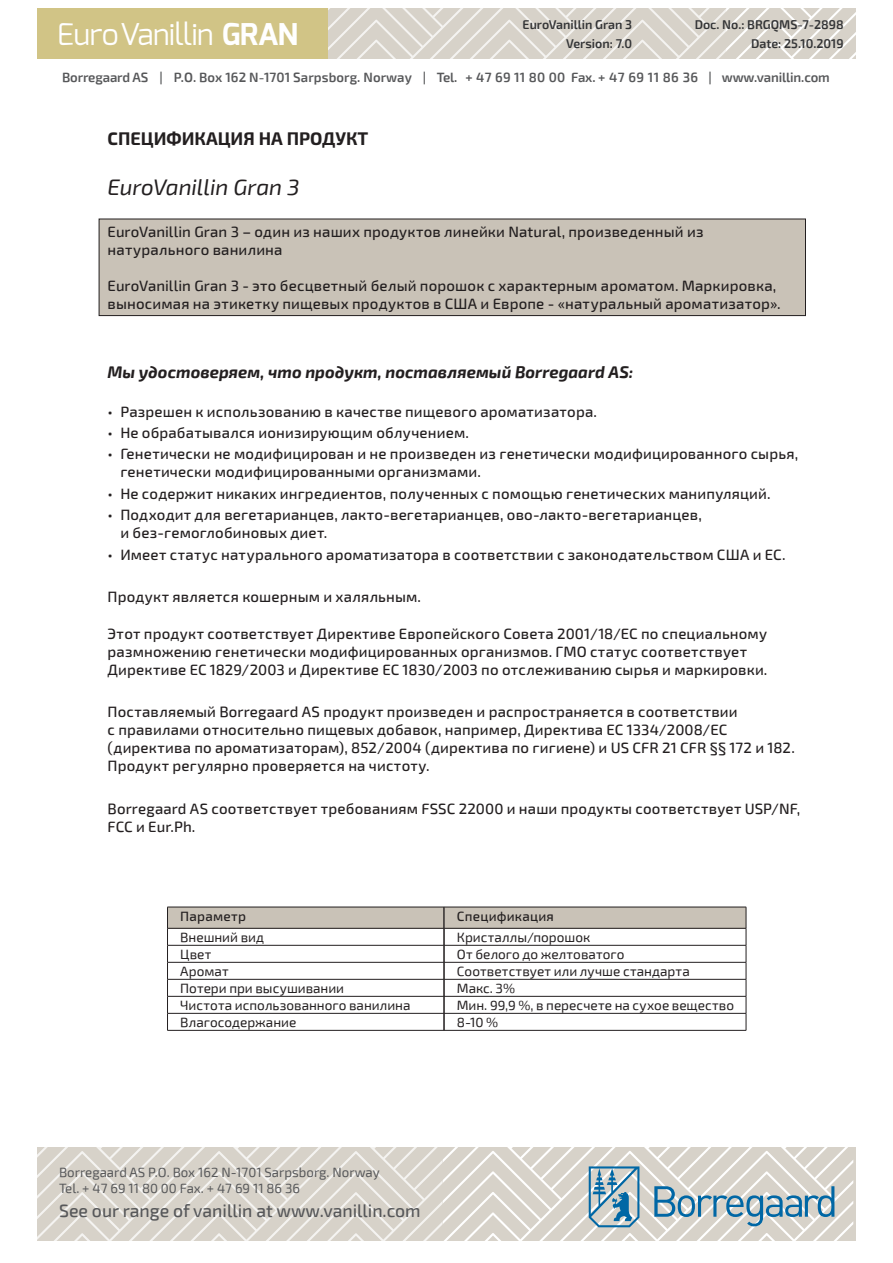
<style>
.page{position:relative;width:893px;height:1263px;background:#fff}
.page>*{position:absolute;margin:0;border:0;box-sizing:border-box;transform-origin:0 0}
.t1{font:30px "Exo";letter-spacing:-.01em;color:#fff}
.t2{font:italic 22.5px "Exo 2";letter-spacing:-.005em;color:#231f20}
.t3{font:500 18px "Exo 2";color:#57585a}
.t4{font:700 18px "Exo 2";color:#231f20}
.t5{font:italic 700 16.5px "Exo 2";color:#231f20}
.t6{font:500 15px/18px "Exo 2";letter-spacing:.01em;color:#231f20}
.t7{font:13.5px/17px "Exo 2";color:#231f20}
.t8{font:600 13.5px "Exo 2";letter-spacing:.005em;color:#57585a}
.t9{font:13.5px/16.2px "Exo 2";color:#57585a}
.t10{font:500 13.5px "Exo 2";letter-spacing:.015em;color:#231f20}
.t11{font:600 12.75px/19.5px "Exo 2";color:#333436;text-align:right}
.s1{font-weight:700}
</style>
<div class="page">
<svg style="left:327px;top:8px;width:529px;height:50px;background:#dbd7cf"></svg>
<div style="left:37px;top:8px;width:290px;height:50px;background:#d1c486"></div>
<svg style="left:38px;top:1147px;width:815px;height:94px;background:#d4d4ce"></svg>
<div style="left:99px;top:219px;width:706px;height:97px;background:#c9c2b7"></div>
<div style="left:99px;top:219px;width:707px;height:97px;border:1px solid #231f20"></div>
<div style="left:168px;top:907px;width:276px;height:21px;background:#c9c2b7"></div>
<hr style="left:167px;top:945px;width:277px;height:1px;background:#231f20">
<hr style="left:167px;top:962px;width:277px;height:1px;background:#231f20">
<hr style="left:167px;top:979px;width:277px;height:1px;background:#231f20">
<hr style="left:167px;top:996px;width:277px;height:1px;background:#231f20">
<hr style="left:167px;top:1013px;width:277px;height:1px;background:#231f20">
<hr style="left:167px;top:1030px;width:277px;height:1px;background:#231f20">
<hr style="left:167px;top:907px;width:277px;height:1px;background:#231f20">
<svg style="left:167px;top:907px;width:1px;height:123px"></svg>
<hr style="left:167px;top:928px;width:277px;height:1px;background:#231f20">
<div style="left:444px;top:907px;width:302px;height:21px;background:#c9c2b7"></div>
<hr style="left:444px;top:945px;width:302px;height:1px;background:#231f20">
<hr style="left:444px;top:962px;width:302px;height:1px;background:#231f20">
<hr style="left:444px;top:979px;width:302px;height:1px;background:#231f20">
<hr style="left:444px;top:996px;width:302px;height:1px;background:#231f20">
<hr style="left:444px;top:1013px;width:302px;height:1px;background:#231f20">
<hr style="left:444px;top:1030px;width:302px;height:1px;background:#231f20">
<hr style="left:444px;top:907px;width:302px;height:1px;background:#231f20">
<svg style="left:444px;top:907px;width:1px;height:123px"></svg>
<svg style="left:746px;top:907px;width:1px;height:123px"></svg>
<hr style="left:444px;top:928px;width:302px;height:1px;background:#231f20">
<p class="t11" style="left:523px;top:14px;width:111px">EuroVanillin Gran 3<br>Version: 7.0</p>
<p class="t8" style="left:62px;top:67px;width:769px">Borregaard AS | P.O. Box 162 N-1701 Sarpsborg. Norway | Tel. + 47 69 11 80 00 Fax. + 47 69 11 86 36 | www.vanillin.com</p>
<p class="t11" style="left:695px;top:14px;width:150px">Doc. No.: BRGQMS-7-2898<br>Date: 25.10.2019</p>
<h1 class="t1" style="left:57px;top:15px;width:243px">EuroVanillin <span class="s1">GRAN</span></h1>
<p class="t4" style="left:108px;top:125px;width:262px">СПЕЦИФИКАЦИЯ НА ПРОДУКТ</p>
<h2 class="t2" style="left:108px;top:171px;width:193px">EuroVanillin Gran 3</h2>
<p class="t6" style="left:108px;top:222px;width:597px">EuroVanillin Gran 3 – один из наших продуктов линейки Natural, произведенный из натурального ванилина</p>
<p class="t6" style="left:108px;top:276px;width:675px">EuroVanillin Gran 3 - это бесцветный белый порошок с характерным ароматом. Маркировка, выносимая на этикетку пищевых продуктов в США и Европе - «натуральный ароматизатор».</p>
<p class="t5" style="left:108px;top:360px;width:527px">Мы удостоверяем, что продукт, поставляемый Borregaard AS:</p>
<p class="t6" style="left:108px;top:402px;width:491px">• Разрешен к использованию в качестве пищевого ароматизатора.</p>
<p class="t6" style="left:108px;top:423px;width:363px">• Не обрабатывался ионизирующим облучением.</p>
<p class="t6" style="left:120px;top:445px;width:679px;text-indent:-13px">• Генетически не модифицирован и не произведен из генетически модифицированного сырья, генетически модифицированными организмами.</p>
<p class="t6" style="left:108px;top:484px;width:664px">• Не содержит никаких ингредиентов, полученных с помощью генетических манипуляций.</p>
<p class="t6" style="left:120px;top:505px;width:583px;text-indent:-13px">• Подходит для вегетарианцев, лакто-вегетарианцев, ово-лакто-вегетарианцев, и без-гемоглобиновых диет.</p>
<p class="t6" style="left:108px;top:545px;width:679px">• Имеет статус натурального ароматизатора в соответствии с законодательством США и ЕС.</p>
<p class="t6" style="left:108px;top:588px;width:315px">Продукт является кошерным и халяльным.</p>
<p class="t6" style="left:108px;top:624px;width:661px">Этот продукт соответствует Директиве Европейского Совета 2001/18/ЕС по специальному размножению генетически модифицированных организмов. ГМО статус соответствует<br>Директиве ЕС 1829/2003 и Директиве ЕС 1830/2003 по отслеживанию сырья и маркировки.</p>
<p class="t6" style="left:108px;top:702px;width:689px">Поставляемый Borregaard AS продукт произведен и распространяется в соответствии<br>с правилами относительно пищевых добавок, например, Директива ЕС 1334/2008/ЕС (директива по ароматизаторам), 852/2004 (директива по гигиене) и US CFR 21 CFR §§ 172 и 182.<br>Продукт регулярно проверяется на чистоту.</p>
<p class="t6" style="left:108px;top:799px;width:694px">Borregaard AS соответствует требованиям FSSC 22000 и наши продукты соответствует USP/NF,<br>FCC и Eur.Ph.</p>
<p class="t10" style="left:180px;top:906px;width:67px">Параметр</p>
<p class="t7" style="left:180px;top:928px;width:232px">Внешний вид<br>Цвет<br>Аромат<br>Потери при высушивании<br>Чистота использованного ванилина<br>Влагосодержание</p>
<p class="t10" style="left:457px;top:906px;width:99px">Спецификация</p>
<p class="t7" style="left:457px;top:928px;width:279px">Кристаллы/порошок<br>От белого до желтоватого<br>Соответствует или лучше стандарта<br>Макс. 3%<br>Мин. 99,9 %, в пересчете на сухое вещество<br>8-10 %</p>
<p class="t9" style="left:59px;top:1163px;width:322px">Borregaard AS P.O. Box 162 N-1701 Sarpsborg. Norway<br>Tel. + 47 69 11 80 00 Fax. + 47 69 11 86 36</p>
<p class="t3" style="left:59px;top:1197px;width:363px">See our range of vanillin at www.vanillin.com</p>
</div>
